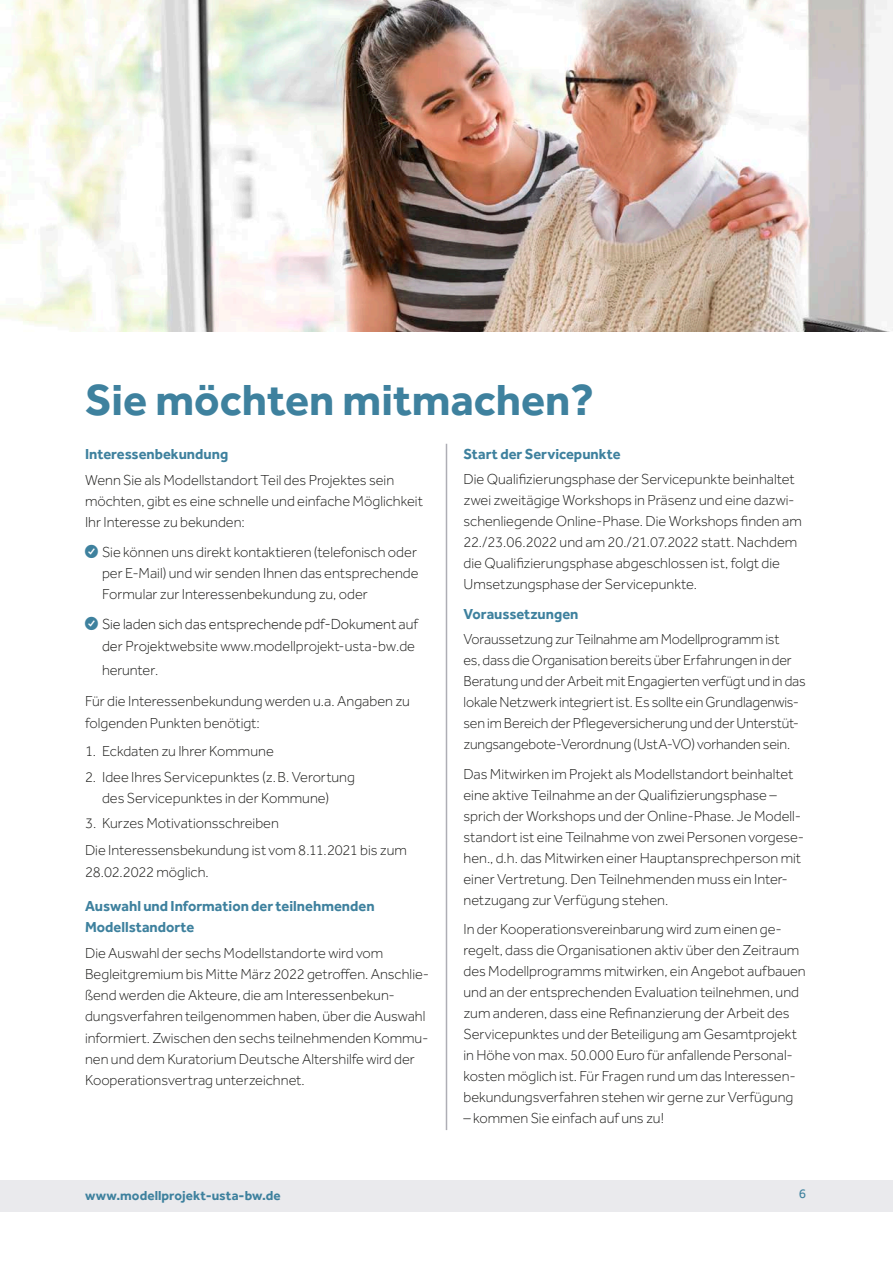
<style>
.page{position:relative;width:893px;height:1263px;background:#fff}
.page>*{position:absolute;margin:0;border:0;box-sizing:border-box;transform-origin:0 0}
.t1{font:700 45px "Effra";color:#3e819e}
.t2{font:300 15px/21px "Effra";letter-spacing:-.005em;color:#1d1d1b}
.t3{font:300 15px/21px "Effra";letter-spacing:-.005em;color:#1d1d1b;scale:.96 1}
.t4{font:700 15px/21.3px "Effra";color:#3e819e}
.t5{font:300 15px/22.8px "Effra";letter-spacing:-.01em;color:#1d1d1b}
.t6{font:700 13.5px "Effra";letter-spacing:.005em;color:#3e819e}
.t7{font:13.5px "Effra";color:#3e819e}
.s1{font-style:inherit}
</style>
<div class="page">
<img style="left:0;top:0;width:893px;height:332px">
<div style="left:0;top:1181px;width:893px;height:31px;background:#eaeaed"></div>
<hr style="left:446px;top:444px;width:1px;height:686px;background:#aeaeb5">
<h1 class="t1" style="left:85px;top:373px;width:511px">Sie möchten mitmachen?</h1>
<p class="t4" style="left:463px;top:443px;width:159px">Start der Servicepunkte</p>
<p class="t2" style="left:463px;top:469px;width:340px">Die Qualifizierungsphase der Servicepunkte beinhaltet zwei zweitägige Workshops in Präsenz und eine dazwi&shy;schenliegende Online-Phase. Die Workshops finden am 22./23.06.2022 und am 20./21.07.2022 statt. Nachdem die Qualifizierungsphase abgeschlossen ist, folgt die Umsetzungsphase der Servicepunkte.</p>
<p class="t4" style="left:463px;top:603px;width:117px">Voraussetzungen</p>
<p class="t3" style="left:463px;top:628px;width:358px">Voraussetzung zur Teilnahme am Modellprogramm ist<br>es, dass die Organisation bereits über Erfahrungen in der Beratung und der Arbeit mit Engagierten verfügt und in das lokale Netzwerk integriert ist. Es sollte ein Grundlagenwis&shy;sen im Bereich der Pflegeversicherung und der Unterstüt&shy;zungsangebote-Verordnung (UstA-VO) vorhanden sein.</p>
<p class="t2" style="left:463px;top:763px;width:342px">Das Mitwirken im Projekt als Modellstandort beinhaltet eine aktive Teilnahme an der Qualifizierungsphase – sprich der Workshops und der Online-Phase. Je Modell&shy;standort ist eine Teilnahme von zwei Personen vorgese&shy;hen., d.h. das Mitwirken einer Hauptansprechperson mit einer Vertretung. Den Teilnehmenden muss ein Inter&shy;netzugang zur Verfügung stehen.</p>
<p class="t2" style="left:463px;top:918px;width:344px">In der Kooperationsvereinbarung wird zum einen ge&shy;regelt, dass die Organisationen aktiv über den Zeitraum des Modellprogramms mitwirken, ein Angebot aufbauen und an der entsprechenden Evaluation teilnehmen, und zum anderen, dass eine Refinanzierung der Arbeit des Servicepunktes und der Beteiligung am Gesamtprojekt in Höhe von max. 50.000 Euro für anfallende Personal&shy;kosten möglich ist. Für Fragen rund um das Interessen&shy;bekundungsverfahren stehen wir gerne zur Verfügung</p>
<p class="t2" style="left:463px;top:1107px;width:202px">– kommen Sie einfach auf uns zu!</p>
<p class="t4" style="left:85px;top:443px;width:145px">Interessenbekundung</p>
<p class="t2" style="left:85px;top:469px;width:339px">Wenn Sie als Modellstandort Teil des Projektes sein möchten, gibt es eine schnelle und einfache Möglichkeit<br>Ihr Interesse zu bekunden:</p>
<p class="t2" style="left:102px;top:541px;width:318px;text-align:justify">Sie können uns direkt kontaktieren (telefonisch oder per E-Mail) und wir senden Ihnen das entsprechende Formular zur Interessenbekundung zu, oder</p>
<p class="t5" style="left:102px;top:613px;width:317px">Sie laden sich das entsprechende pdf-Dokument <span class="s1">auf </span>der Projekt<span class="s1">website www.modellprojekt-usta-bw.de herunter.</span></p>
<p class="t2" style="left:85px;top:690px;width:326px">Für die Interessenbekundung werden u.a. Angaben zu folgenden Punkten benötigt:</p>
<p class="t2" style="left:85px;top:740px;width:190px">1. Eckdaten zu Ihrer Kommune</p>
<p class="t2" style="left:85px;top:766px;width:271px;text-align:center">2. Idee Ihres Servicepunktes (z.B. Verortung des Servicepunktes in der Kommune)</p>
<p class="t2" style="left:85px;top:810px;width:323px;line-height:27px">3. Kurzes Motivationsschreiben<br>Die Interessensbekundung ist vom 8.11.2021 bis zum</p>
<p class="t2" style="left:85px;top:861px;width:125px">28.02.2022 möglich.</p>
<p class="t4" style="left:85px;top:895px;width:291px">Auswahl und Information der teilnehmenden<br>Modellstandorte</p>
<p class="t2" style="left:85px;top:942px;width:346px">Die Auswahl der sechs Modellstandorte wird vom Begleitgremium bis Mitte März 2022 getroffen. Anschlie&shy;ßend werden die Akteure, die am Interessenbekun&shy;dungsverfahren teilgenommen haben, über die Auswahl informiert. Zwischen den sechs teilnehmenden Kommu&shy;nen und dem Kuratorium Deutsche Altershilfe wird der Kooperationsvertrag unterzeichnet.</p>
<p class="t6" style="left:85px;top:1187px;width:197px">www.modellprojekt-usta-bw.de</p>
<p class="t7" style="left:799px;top:1185px;width:9px">6</p>
</div>
